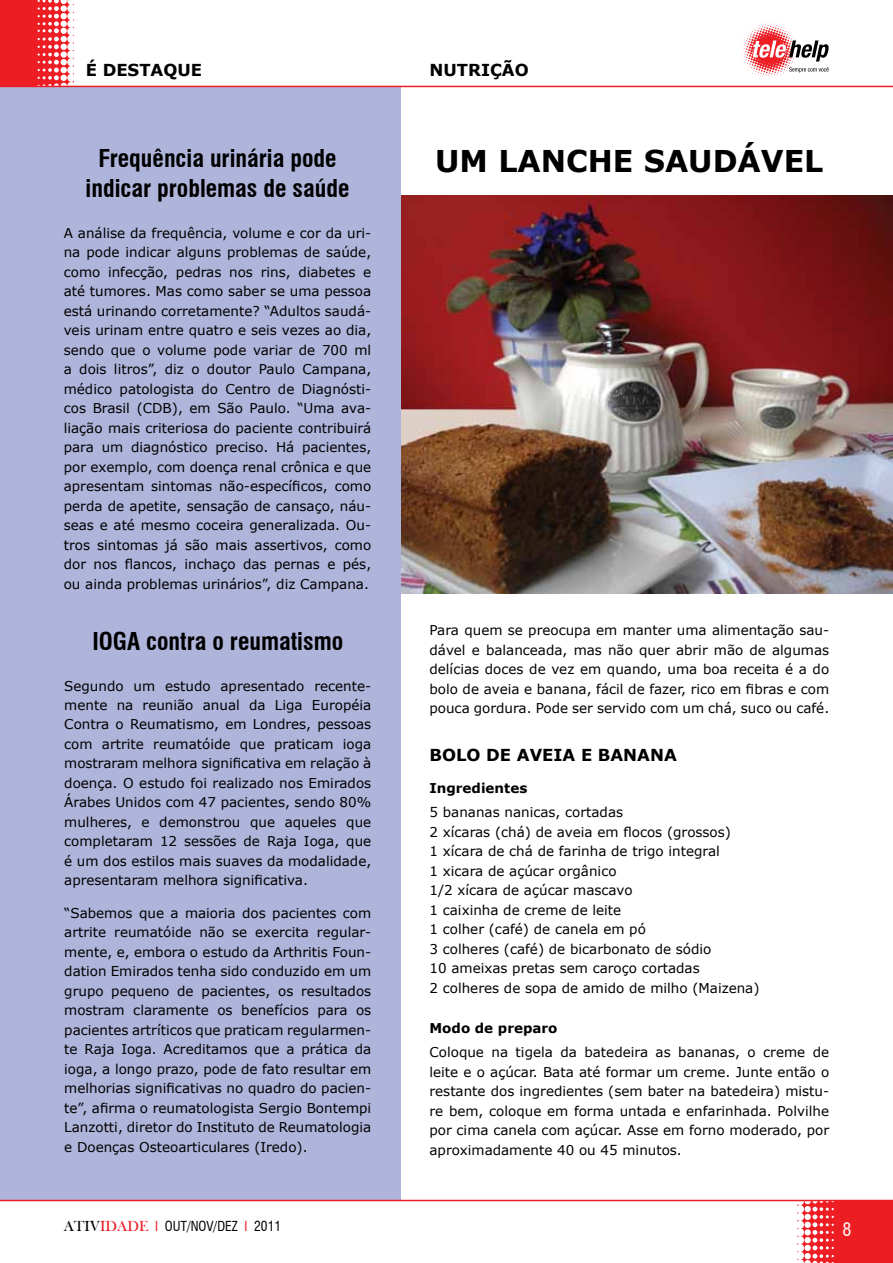
<style>
.page{position:relative;width:893px;height:1263px;background:#fff}
.page>*{position:absolute;margin:0;border:0;box-sizing:border-box;transform-origin:0 0}
.t1{font:700 30px "Verdana";color:#000}
.t2{font:700 condensed 24px "Swiss 721 BT";color:#000}
.t3{font:condensed 18px "Swiss 721 BT";color:#fff}
.t4{font:700 16.5px "Verdana";color:#000}
.t5{font:13.5px/19.5px "Verdana";color:#000;text-align:justify}
.t6{font:condensed 13.5px "Swiss 721 BT";color:#000}
.t7{font:700 13.5px "Verdana";color:#000}
.s1{font-family:"Bask Old Face";font-stretch:normal;font-size:15px}
.s2{font-family:"Bask Old Face";font-stretch:normal;font-size:15px;color:#ed1d24}
.s3{color:#ed1d24}
</style>
<div class="page">
<img style="left:400px;top:196px;width:493px;height:398px">
<div style="left:0;top:86px;width:400px;height:1114px;background:#afb4db"></div>
<div style="left:797px;top:1200px;width:96px;height:63px;background:#ed1d24"></div>
<svg style="left:796px;top:1201px;width:38px;height:62px"></svg>
<hr style="left:0;top:1200px;width:893px;height:1px;background:#ed1d24">
<svg style="left:741px;top:22px;width:88px;height:57px"></svg>
<div style="left:0;top:0;width:74px;height:86px;background:#ed1d24"></div>
<svg style="left:38px;top:0;width:37px;height:86px"></svg>
<hr style="left:0;top:86px;width:893px;height:1px;background:#ed1d24">
<p class="t4" style="left:86px;top:59px;width:30px">é destaq</p>
<p class="t4" style="left:177px;top:59px;width:24px">ue</p>
<p class="t4" style="left:429px;top:59px;width:39px">nutri</p>
<p class="t4" style="left:490px;top:59px;width:38px">ção</p>
<h2 class="t2" style="left:98px;top:144px;width:240px">Frequência urinária pode</h2>
<h1 class="t1" style="left:435px;top:140px;width:390px">U M LANCHE SAU DÁVEL</h1>
<h2 class="t2" style="left:86px;top:174px;width:265px">indicar problemas de saúde</h2>
<p class="t5" style="left:64px;top:223px;width:309px">A análise da frequência, volume e cor da uri&shy;na pode indicar alguns problemas de saúde, como infecção, pedras nos rins, diabetes e até tumores. Mas como saber se uma pessoa está urinando corretamente? “Adultos saudá&shy;veis urinam entre quatro e seis vezes ao dia, sendo que o volume pode variar de 700 ml a dois litros”, diz o doutor Paulo Campana, médico patologista do Centro de Diagnósti&shy;cos Brasil (CDB), em São Paulo. “Uma ava&shy;liação mais criteriosa do paciente contribuirá para um diagnóstico preciso. Há pacientes, por exemplo, com doença renal crônica e que apresentam sintomas não-específicos, como perda de apetite, sensação de cansaço, náu&shy;seas e até mesmo coceira generalizada. Ou&shy;tros sintomas já são mais assertivos, como dor nos flancos, inchaço das pernas e pés, ou ainda problemas urinários”, diz Campana.</p>
<h2 class="t2" style="left:92px;top:627px;width:252px">Ioga contra o reumatismo</h2>
<p class="t5" style="left:64px;top:676px;width:309px">Segundo um estudo apresentado recente&shy;mente na reunião anual da Liga Européia Contra o Reumatismo, em Londres, pessoas com artrite reumatóide que praticam ioga mostraram melhora significativa em relação à doença. O estudo foi realizado nos Emirados Árabes Unidos com 47 pacientes, sendo 80% mulheres, e demonstrou que aqueles que completaram 12 sessões de Raja Ioga, que é um dos estilos mais suaves da modalidade, apresentaram melhora significativa.</p>
<p class="t5" style="left:64px;top:903px;width:308px">“Sabemos que a maioria dos pacientes com artrite reumatóide não se exercita regular&shy;mente, e, embora o estudo da Arthritis Foun&shy;dation Emirados tenha sido conduzido em um grupo pequeno de pacientes, os resultados mostram claramente os benefícios para os pacientes artríticos que praticam regularmen&shy;te Raja Ioga. Acreditamos que a prática da ioga, a longo prazo, pode de fato resultar em melhorias significativas no quadro do pacien&shy;te”, afirma o reumatologista Sergio Bontempi Lanzotti, diretor do Instituto de Reumatologia e Doenças Osteoarticulares (Iredo).</p>
<p class="t5" style="left:429px;top:620px;width:401px">Para quem se preocupa em manter uma alimentação sau&shy;dável e balanceada, mas não quer abrir mão de algumas delícias doces de vez em quando, uma boa receita é a do bolo de aveia e banana, fácil de fazer, rico em fibras e com pouca gordura. Pode ser servido com um chá, suco ou café.</p>
<p class="t4" style="left:429px;top:743px;width:249px">BOLO DE AVEIA E BANANA</p>
<p class="t7" style="left:429px;top:779px;width:99px">Ingredientes</p>
<p class="t5" style="left:429px;top:802px;width:332px;text-align:left">5 bananas nanicas, cortadas<br>2 xícaras (chá) de aveia em flocos (grossos)<br>1 xícara de chá de farinha de trigo integral<br>1 xicara de açúcar orgânico<br>1/2 xícara de açúcar mascavo<br>1 caixinha de creme de leite<br>1 colher (café) de canela em pó<br>3 colheres (café) de bicarbonato de sódio<br>10 ameixas pretas sem caroço cortadas<br>2 colheres de sopa de amido de milho (Maizena)</p>
<p class="t7" style="left:429px;top:1019px;width:129px">Modo de preparo</p>
<p class="t5" style="left:429px;top:1042px;width:401px">Coloque na tigela da batedeira as bananas, o creme de leite e o açúcar. Bata até formar um creme. Junte então o restante dos ingredientes (sem bater na batedeira) mistu&shy;re bem, coloque em forma untada e enfarinhada. Polvilhe por cima canela com açúcar. Asse em forno moderado, por aproximadamente 40 ou 45 minutos.</p>
<p class="t6" style="left:64px;top:1218px;width:219px"><span class="s1">ATIV</span><span class="s2">IDADE</span> <span class="s3">I</span> OUT/NOV/DEZ <span class="s3">I</span> 2011</p>
<h3 class="t3" style="left:842px;top:1218px;width:10px">8</h3>
</div>
